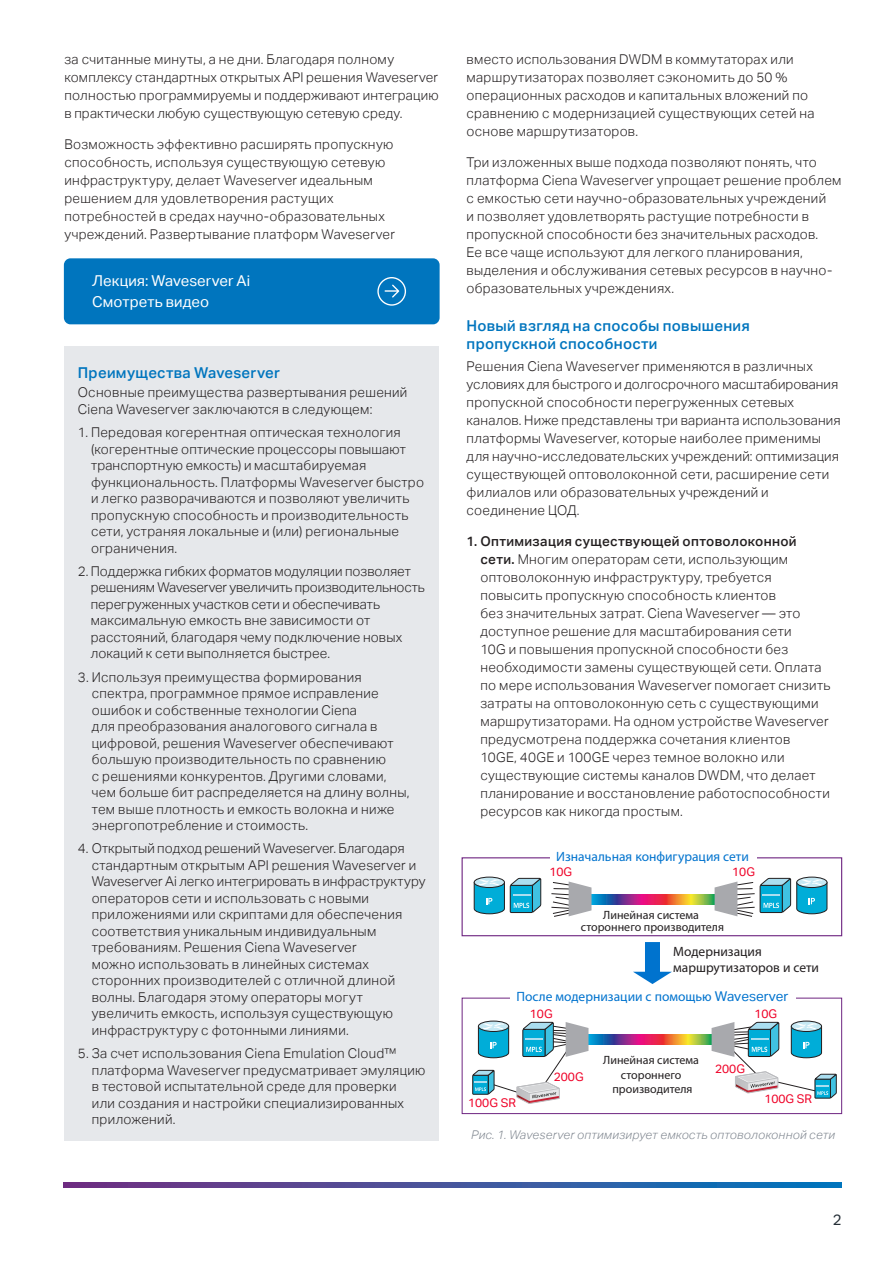
<style>
.page{position:relative;width:893px;height:1263px;background:#fff}
.page>*{position:absolute;margin:0;border:0;box-sizing:border-box;transform-origin:0 0}
.Headline_for_body_co{font:500 15px/18px "Aktiv Grotesk";letter-spacing:.015em;color:#0075be}
.Body_Copy{font:15px "Aktiv Grotesk";letter-spacing:.005em;color:#fff}
.t1{font:15px "Aktiv Grotesk";color:#252f37}
.Body_Copy-2{font:300 13.5px/18px "Aktiv Grotesk";letter-spacing:.02em;color:#231f20}
.Body_Copy_BULLET__ex{font:300 13.5px/16.5px "Aktiv Grotesk";letter-spacing:.02em;color:#231f20}
.t2{font:13.5px "Myriad Pro";color:#0073ce}
.t3{font:13.5px/16.2px "Myriad Pro";color:#231f20}
.t4{font:12px/14.4px "Myriad Pro";color:#231f20;text-align:center}
.Figure_Caption{font:italic 300 12px "Aktiv Grotesk";letter-spacing:.015em;color:#808790}
.t5{font:12px "Aktiv Grotesk";color:#ef0027}
.s1{font-weight:500}
.s2{font-family:"Aktiv Grotesk"}
</style>
<div class="page">
<svg style="left:63px;top:1183px;width:779px;height:4px;background:#3f539d"></svg>
<div style="left:64px;top:347px;width:375px;height:794px;background:#e6e8eb"></div>
<div style="left:64px;top:258px;width:376px;height:66px;background:#0075be;border-radius:7px"></div>
<svg style="left:377px;top:277px;width:29px;height:29px"></svg>
<div style="left:462px;top:857px;width:380px;height:79px;border:1px solid #6e2581"></div>
<div style="left:550px;top:849px;width:206px;height:21px;background:#fff"></div>
<div style="left:797px;top:877px;width:30px;height:10px;background:#494849;border-radius:50%"></div>
<div style="left:796px;top:877px;width:31px;height:11px;border:1px solid #231f20;border-radius:50%"></div>
<div style="left:474px;top:877px;width:30px;height:10px;background:#4e4d4e;border-radius:50%"></div>
<div style="left:474px;top:877px;width:31px;height:11px;border:1px solid #231f20;border-radius:50%"></div>
<svg style="left:473px;top:878px;width:68px;height:36px;background:#50b2cc"></svg>
<svg style="left:591px;top:894px;width:124px;height:10px"></svg>
<svg style="left:715px;top:878px;width:113px;height:39px"></svg>
<svg style="left:551px;top:881px;width:40px;height:36px"></svg>
<div style="left:462px;top:997px;width:380px;height:117px;border:1px solid #6e2581"></div>
<div style="left:510px;top:986px;width:285px;height:24px;background:#fff"></div>
<div style="left:791px;top:1021px;width:30px;height:10px;background:#4d4c4d;border-radius:50%"></div>
<div style="left:791px;top:1021px;width:31px;height:11px;border:1px solid #231f20;border-radius:50%"></div>
<div style="left:478px;top:1021px;width:31px;height:11px;border:1px solid #231f20;border-radius:50%"></div>
<svg style="left:588px;top:1034px;width:124px;height:10px"></svg>
<div style="left:645px;top:942px;width:15px;height:33px;background:#0073ce"></div>
<svg style="left:633px;top:972px;width:39px;height:12px"></svg>
<div style="left:472px;top:1075px;width:16px;height:19px;border:1px solid #231f20"></div>
<svg style="left:473px;top:1022px;width:115px;height:82px"></svg>
<svg style="left:712px;top:1022px;width:125px;height:76px"></svg>
<p class="Body_Copy-2" style="left:64px;top:50px;width:376px">за считанные минуты, а не дни. Благодаря полному комплексу стандартных открытых API решения Waveserver полностью программируемы и поддерживают интеграцию в практически любую существующую сетевую среду.</p>
<p class="Body_Copy-2" style="left:64px;top:135px;width:332px">Возможность эффективно расширять пропускную способность, используя существующую сетевую инфраструктуру, делает Waveserver идеальным решением для удовлетворения растущих потребностей в средах научно-образовательных учреждений. Развертывание платформ Waveserver</p>
<p class="Body_Copy" style="left:92px;top:272px;width:160px">Лекция: Waveserver Ai</p>
<p class="Body_Copy" style="left:92px;top:293px;width:118px">Смотреть видео</p>
<p class="Headline_for_body_co" style="left:78px;top:363px;width:204px">Преимущества Waveserver</p>
<p class="Body_Copy_BULLET__ex" style="left:78px;top:384px;width:331px">Основные преимущества развертывания решений<br>Ciena Waveserver заключаются в следующем:</p>
<p class="Body_Copy_BULLET__ex" style="left:91px;top:424px;width:334px;text-indent:-13px">1. Передовая когерентная оптическая технология (когерентные оптические процессоры повышают транспортную емкость) и масштабируемая функциональность. Платформы Waveserver быстро и легко разворачиваются и позволяют увеличить пропускную способность и производительность сети, устраняя локальные и (или) региональные ограничения.</p>
<p class="Body_Copy_BULLET__ex" style="left:91px;top:563px;width:335px;text-indent:-13px">2. Поддержка гибких форматов модуляции позволяет решениям Waveserver увеличить производительность перегруженных участков сети и обеспечивать максимальную емкость вне зависимости от расстояний, благодаря чему подключение новых локаций к сети выполняется быстрее.</p>
<p class="Body_Copy_BULLET__ex" style="left:92px;top:669px;width:319px;text-indent:-14px">3. Используя преимущества формирования спектра, программное прямое исправление ошибок и собственные технологии Ciena<br>для преобразования аналогового сигнала в цифровой, решения Waveserver обеспечивают большую производительность по сравнению<br>с решениями конкурентов. Другими словами, чем больше бит распределяется на длину волны, тем выше плотность и емкость волокна и ниже энергопотребление и стоимость.</p>
<p class="Body_Copy_BULLET__ex" style="left:92px;top:840px;width:335px;text-indent:-14px">4. Открытый подход решений Waveserver. Благодаря стандартным открытым API решения Waveserver и Waveserver Ai легко интегрировать в инфраструктуру операторов сети и использовать с новыми приложениями или скриптами для обеспечения соответствия уникальным индивидуальным требованиям. Решения Ciena Waveserver<br>можно использовать в линейных системах сторонних производителей с отличной длиной волны. Благодаря этому операторы могут увеличить емкость, используя существующую инфраструктуру с фотонными линиями.</p>
<p class="Body_Copy_BULLET__ex" style="left:92px;top:1045px;width:335px;text-indent:-14px">5. За счет использования Ciena Emulation Cloud™ платформа Waveserver предусматривает эмуляцию в тестовой испытательной среде для проверки<br>или создания и настройки специализированных приложений.</p>
<p class="Body_Copy-2" style="left:467px;top:50px;width:350px">вместо использования DWDM в коммутаторах или маршрутизаторах позволяет сэкономить до 50 % операционных расходов и капитальных вложений по сравнению с модернизацией существующих сетей на основе маршрутизаторов.</p>
<p class="Body_Copy-2" style="left:467px;top:153px;width:376px">Три изложенных выше подхода позволяют понять, что платформа Ciena Waveserver упрощает решение проблем с емкостью сети научно-образовательных учреждений<br>и позволяет удовлетворять растущие потребности в пропускной способности без значительных расходов.<br>Ее все чаще используют для легкого планирования, выделения и обслуживания сетевых ресурсов в научно&shy;образовательных учреждениях.</p>
<p class="Headline_for_body_co" style="left:467px;top:317px;width:285px">Новый взгляд на способы повышения пропускной способности</p>
<p class="Body_Copy-2" style="left:467px;top:357px;width:376px">Решения Ciena Waveserver применяются в различных условиях для быстрого и долгосрочного масштабирования пропускной способности перегруженных сетевых каналов. Ниже представлены три варианта использования платформы Waveserver, которые наиболее применимы для научно-исследовательских учреждений: оптимизация существующей оптоволоконной сети, расширение сети филиалов или образовательных учреждений и соединение ЦОД.</p>
<p class="Body_Copy-2" style="left:480px;top:532px;width:352px;text-indent:-14px"><span class="s1">1. Оптимизация существующей оптоволоконной сети.</span> Многим операторам сети, использующим оптоволоконную инфраструктуру, требуется повысить пропускную способность клиентов<br>без значительных затрат. Ciena Waveserver — это доступное решение для масштабирования сети<br>10G и повышения пропускной способности без необходимости замены существующей сети. Оплата по мере использования Waveserver помогает снизить затраты на оптоволоконную сеть с существующими маршрутизаторами. На одном устройстве Waveserver предусмотрена поддержка сочетания клиентов<br>10GE, 40GE и 100GE через темное волокно или существующие системы каналов DWDM, что делает планирование и восстановление работоспособности ресурсов как никогда простым.</p>
<p class="t2" style="left:556px;top:848px;width:194px">Изначальная конфигурация сети</p>
<p class="t5" style="left:549px;top:865px;width:24px">10G</p>
<p class="t5" style="left:732px;top:865px;width:24px">10G</p>
<p class="t4" style="left:581px;top:909px;width:145px;line-height:12px">Линейная система стороннего производителя</p>
<p class="t3" style="left:673px;top:943px;width:147px">Модернизация маршрутизаторов и сети</p>
<p class="t2" style="left:517px;top:988px;width:273px">После модернизации с помощью <span class="s2">Waveserver</span></p>
<p class="t5" style="left:530px;top:1006px;width:24px">10G</p>
<p class="t5" style="left:754px;top:1006px;width:24px">10G</p>
<p class="t4" style="left:603px;top:1053px;width:97px">Линейная система стороннего производителя</p>
<p class="Figure_Caption" style="left:471px;top:1127px;width:365px">Рис. 1. Waveserver оптимизирует емкость оптоволоконной сети</p>
<p class="t5" style="left:715px;top:1061px;width:31px">200G</p>
<p class="t5" style="left:554px;top:1069px;width:31px">200G</p>
<p class="t5" style="left:468px;top:1095px;width:49px">100G SR</p>
<p class="t5" style="left:764px;top:1092px;width:49px">100G SR</p>
<p class="t1" style="left:833px;top:1211px;width:10px">2</p>
</div>
